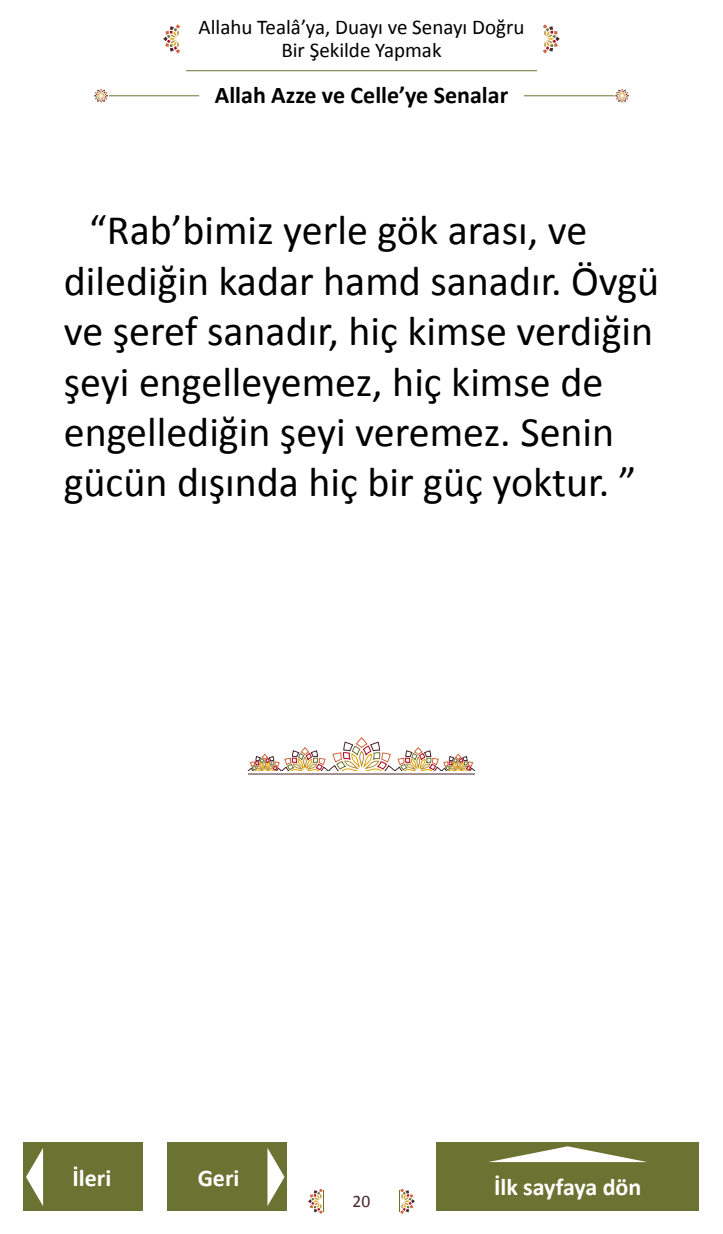
<style>
.page{position:relative;width:723px;height:1234px;background:#fff}
.page>*{position:absolute;margin:0;border:0;box-sizing:border-box;transform-origin:0 0}
.t1{font:42px/50.4px "Calibri";color:#000}
.t2{font:700 24px "Calibri";color:#000}
.t3{font:700 24px "Calibri";color:#fff}
.t4{font:21px/23.1px "Calibri";color:#000;text-align:center}
.t5{font:17.4px "Calibri";color:#4a2629}
</style>
<div class="page">
<hr style="left:109px;top:95px;width:90px;height:1px;background:#6b7333">
<hr style="left:524px;top:95px;width:90px;height:1px;background:#6b7333">
<svg style="left:94px;top:89px;width:14px;height:14px"></svg>
<svg style="left:615px;top:89px;width:14px;height:14px"></svg>
<svg style="left:163px;top:24px;width:17px;height:30px"></svg>
<svg style="left:543px;top:24px;width:17px;height:30px"></svg>
<hr style="left:186px;top:70px;width:351px;height:1px;background:#6b7333">
<svg style="left:399px;top:1188px;width:16px;height:25px"></svg>
<svg style="left:308px;top:1188px;width:16px;height:25px"></svg>
<div style="left:24px;top:1142px;width:119px;height:68px;background:#6b7333"></div>
<div style="left:168px;top:1142px;width:119px;height:68px;background:#6b7333"></div>
<svg style="left:267px;top:1148px;width:17px;height:57px"></svg>
<svg style="left:26px;top:1148px;width:17px;height:57px"></svg>
<div style="left:436px;top:1142px;width:263px;height:68px;background:#6b7333"></div>
<svg style="left:494px;top:1146px;width:148px;height:15px"></svg>
<svg style="left:248px;top:737px;width:227px;height:33px"></svg>
<hr style="left:248px;top:773px;width:227px;height:1px;background:#4a2629">
<p class="t4" style="left:199px;top:16px;width:327px">Allahu Tealâ’ya, Duayı ve Senayı Doğru<br>Bir Şekilde Yapmak</p>
<p class="t2" style="left:215px;top:79px;width:295px">Allah Azze ve Celle’ye Senalar</p>
<p class="t1" style="left:64px;top:205px;width:597px;text-indent:25px">“Rab’bimiz yerle gök arası, ve dilediğin kadar hamd sanadır. Övgü ve şeref sanadır, hiç kimse verdiğin şeyi engelleyemez, hiç kimse de engellediğin şeyi veremez. Senin gücün dışında hiç bir güç yoktur. ”</p>
<p class="t3" style="left:73px;top:1162px;width:40px">İleri</p>
<p class="t3" style="left:198px;top:1162px;width:43px">Geri</p>
<p class="t3" style="left:494px;top:1171px;width:149px">İlk sayfaya dön</p>
<p class="t5" style="left:353px;top:1189px;width:19px">20</p>
</div>
